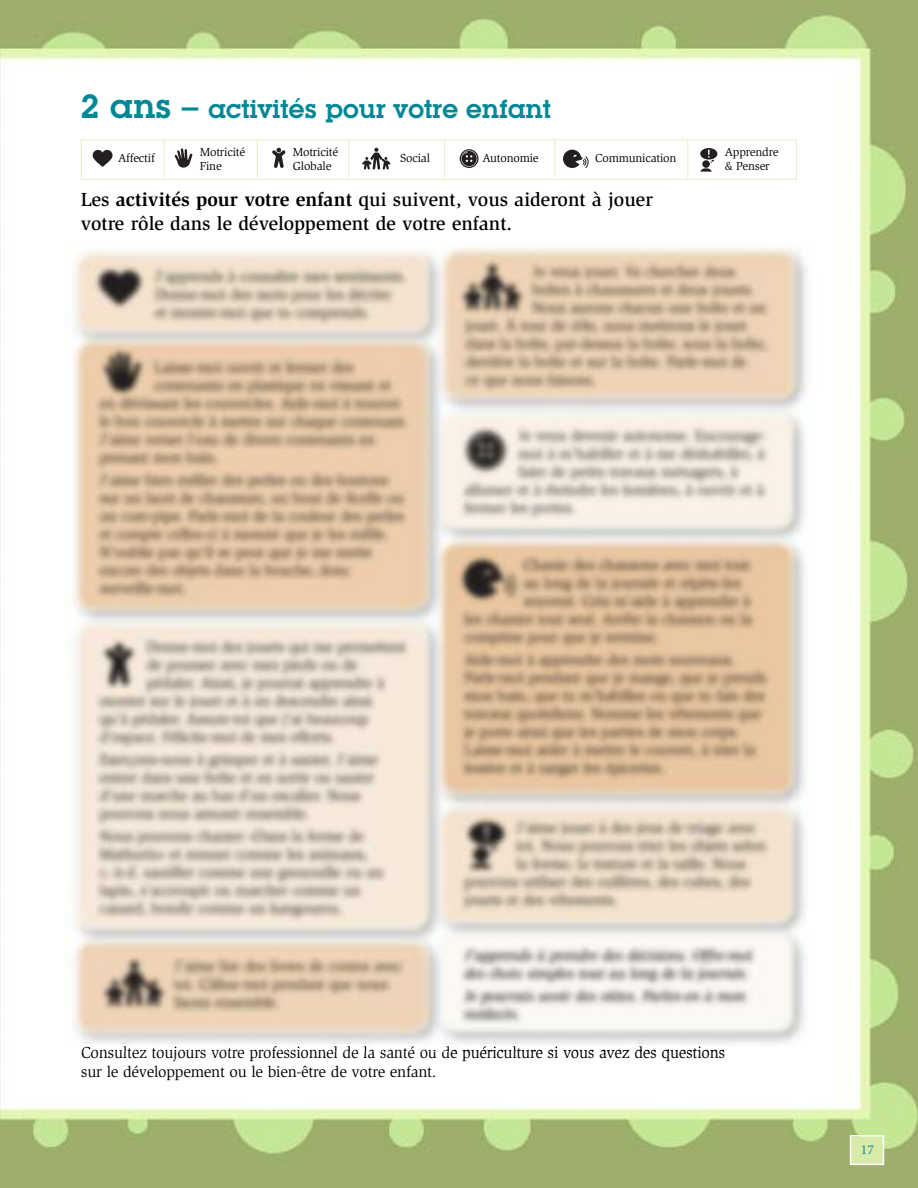
<style>
.page{position:relative;width:918px;height:1188px;background:#fff}
.page>*{position:absolute;margin:0;border:0;box-sizing:border-box;transform-origin:0 0}
.t1{font:600 25.5px "Lubalin Graph IT Cby BT";letter-spacing:-.01em;color:#008896}
.t2{font:500 19.5px/24px "Slimbach";color:#000}
.t3{font:15.75px/19.5px "Slimbach";letter-spacing:-.015em;color:#000}
.t4{font:13.5px "Minion";color:#008896}
.t5{font:12px "Slimbach";letter-spacing:-.015em;color:#000}
.s1{font-size:33px}
.s2{font-weight:700}
</style>
<div class="page">
<img style="left:0;top:0;width:918px;height:1188px">
<div style="left:851px;top:1137px;width:32px;height:27px;background:#d7eaaa"></div>
<div style="left:850px;top:1135px;width:34px;height:30px;border:2px solid #fff"></div>
<div style="left:81px;top:139px;width:716px;height:41px;border:1px solid #e3f0c4"></div>
<svg style="left:700px;top:148px;width:17px;height:24px"></svg>
<svg style="left:460px;top:149px;width:18px;height:19px"></svg>
<svg style="left:362px;top:148px;width:28px;height:22px"></svg>
<svg style="left:175px;top:148px;width:17px;height:20px"></svg>
<svg style="left:93px;top:150px;width:20px;height:17px"></svg>
<svg style="left:433px;top:1050px;width:14px;height:2px"></svg>
<img style="left:82px;top:1046px;width:91px;height:6px">
<img style="left:433px;top:1044px;width:378px;height:6px">
<svg style="left:272px;top:148px;width:13px;height:20px"></svg>
<svg style="left:563px;top:150px;width:25px;height:18px"></svg>
<hr style="left:164px;top:140px;width:1px;height:38px;background:#e3f0c4">
<hr style="left:257px;top:140px;width:1px;height:38px;background:#e3f0c4">
<hr style="left:348px;top:140px;width:1px;height:38px;background:#e3f0c4">
<hr style="left:444px;top:140px;width:1px;height:38px;background:#e3f0c4">
<hr style="left:555px;top:138px;width:1px;height:39px;background:#e3f0c4">
<hr style="left:687px;top:140px;width:1px;height:38px;background:#e3f0c4">
<img style="left:65px;top:243px;width:764px;height:801px">
<h1 class="t1" style="left:81px;top:100px;width:472px"><span class="s1">2 ans –</span> activités pour votre enfant</h1>
<p class="t5" style="left:118px;top:154px;width:38px">Affectif</p>
<p class="t5" style="left:200px;top:148px;width:47px">Motricité</p>
<p class="t5" style="left:293px;top:148px;width:47px">Motricité</p>
<p class="t5" style="left:400px;top:154px;width:31px">Social</p>
<p class="t5" style="left:483px;top:154px;width:58px">Autonomie</p>
<p class="t5" style="left:595px;top:154px;width:83px">Communication</p>
<p class="t5" style="left:725px;top:148px;width:55px">Apprendre</p>
<p class="t5" style="left:200px;top:161px;width:23px">Fine</p>
<p class="t5" style="left:293px;top:161px;width:40px">Globale</p>
<p class="t5" style="left:725px;top:161px;width:46px">&amp; Penser</p>
<p class="t2" style="left:81px;top:189px;width:573px">Les <span class="s2">activités pour votre enfant</span> qui suivent, vous aideront à jouer votre rôle dans le développement de votre enfant.</p>
<p class="t3" style="left:81px;top:1044px;width:646px">Consultez toujours votre professionnel de la santé ou de puériculture si vous avez des questions sur le développement ou le bien-être de votre enfant.</p>
<p class="t4" style="left:861px;top:1144px;width:14px">17</p>
</div>
